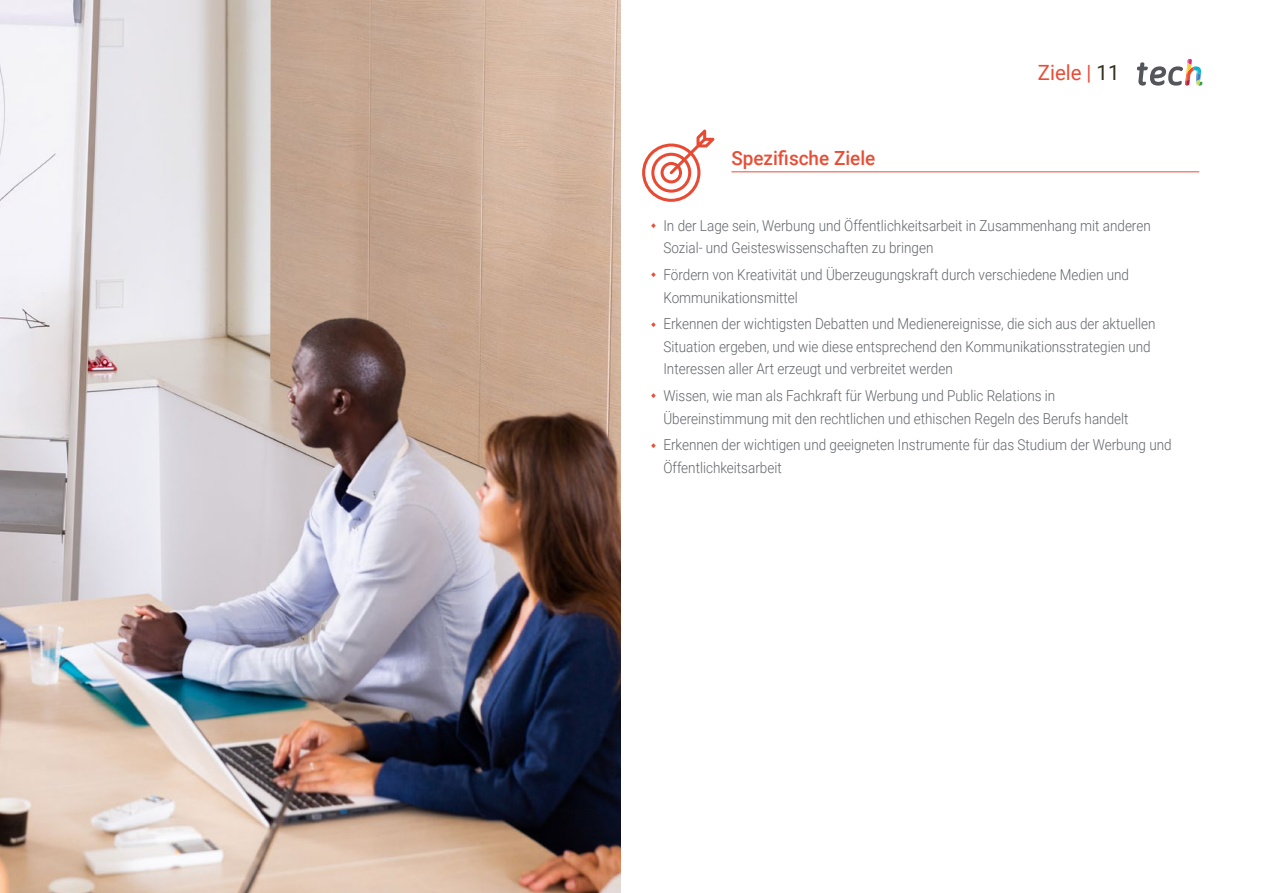
<style>
.page{position:relative;width:1263px;height:893px;background:#fff}
.page>*{position:absolute;margin:0;border:0;box-sizing:border-box;transform-origin:0 0}
.t1{font:21px "Roboto";color:#e94d35}
.t2{font:500 19.5px "Roboto";color:#e94d35}
.t3{font:300 15px/22.5px "Roboto";color:#61646a;scale:.9 1}
.s1{color:#312e20}
</style>
<div class="page">
<svg style="left:642px;top:129px;width:72px;height:73px"></svg>
<hr style="left:731px;top:171px;width:468px;height:1px;background:#e94d35">
<img style="left:0;top:0;width:621px;height:893px">
<svg style="left:1137px;top:59px;width:65px;height:27px"></svg>
<h2 class="t2" style="left:731px;top:144px;width:145px">Spezifische Ziele</h2>
<h1 class="t1" style="left:1038px;top:57px;width:83px">Ziele | <span class="s1">11</span></h1>
<p class="t3" style="left:663px;top:214px;width:543px">In der Lage sein, Werbung und Öffentlichkeitsarbeit in Zusammenhang mit anderen<br>Sozial- und Geisteswissenschaften zu bringen</p>
<p class="t3" style="left:663px;top:263px;width:519px">Fördern von Kreativität und Überzeugungskraft durch verschiedene Medien und<br>Kommunikationsmittel</p>
<p class="t3" style="left:663px;top:312px;width:548px">Erkennen der wichtigsten Debatten und Medienereignisse, die sich aus der aktuellen<br>Situation ergeben, und wie diese entsprechend den Kommunikationsstrategien und<br>Interessen aller Art erzeugt und verbreitet werden</p>
<p class="t3" style="left:663px;top:384px;width:518px">Wissen, wie man als Fachkraft für Werbung und Public Relations in<br>Übereinstimmung mit den rechtlichen und ethischen Regeln des Berufs handelt</p>
<p class="t3" style="left:663px;top:433px;width:566px">Erkennen der wichtigen und geeigneten Instrumente für das Studium der Werbung und<br>Öffentlichkeitsarbeit</p>
</div>
